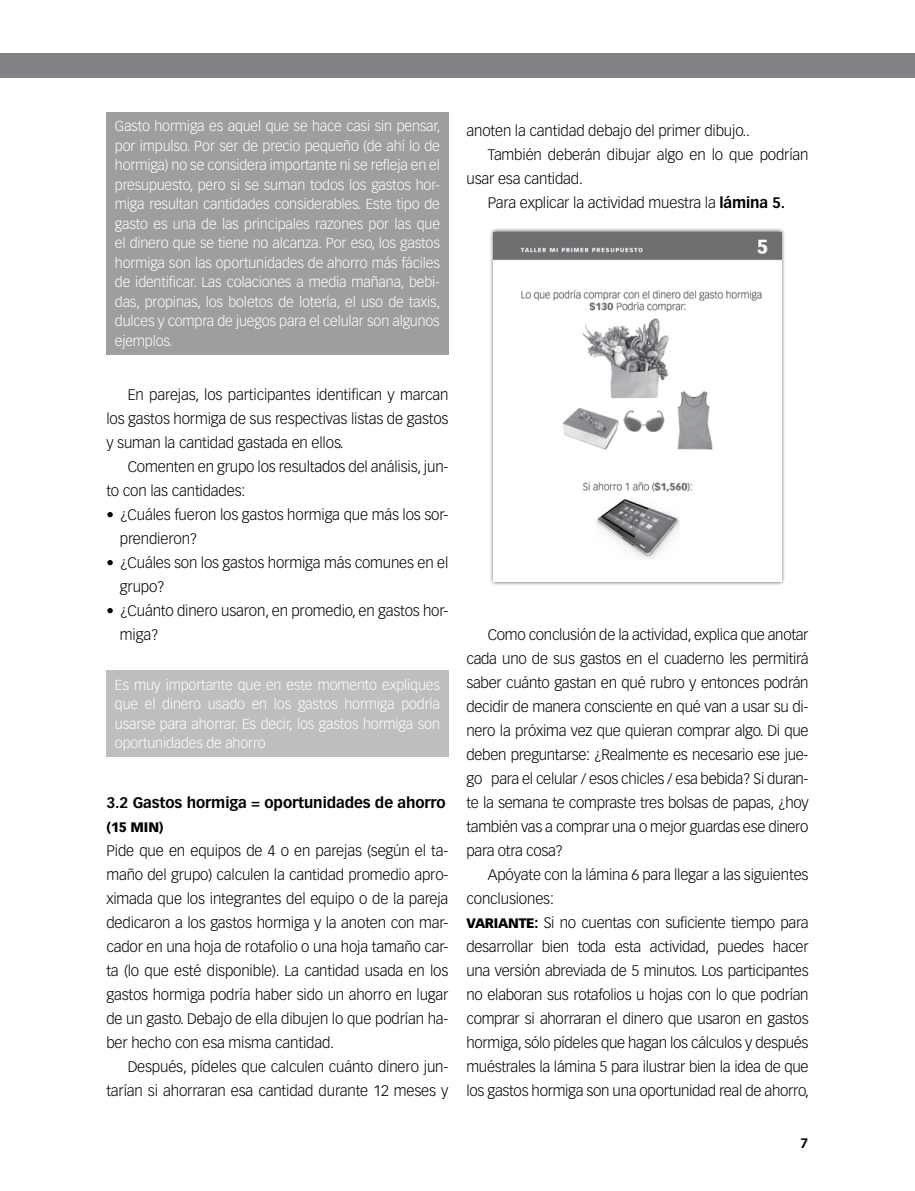
<style>
.page{position:relative;width:915px;height:1191px;background:#fff}
.page>*{position:absolute;margin:0;border:0;box-sizing:border-box;transform-origin:0 0}
.t1{font:300 15px/24px "Vectora LT Std";letter-spacing:-.01em;color:#000}
.t2{font:700 15px "Vectora LT Std";letter-spacing:-.005em;color:#000}
.t3{font:300 14.25px/19.5px "Vectora LT Std";letter-spacing:-.01em;color:#fff;text-align:justify}
.t4{font:900 13.5px "Vectora LT Std";color:#000}
.t5{font:700 13.5px "Vectora LT Std";color:#000}
.s1{font-weight:700}
.s2{font-weight:900;font-size:13.5px}
</style>
<div class="page">
<div style="left:0;top:53px;width:914px;height:24px;background:#808285"></div>
<div style="left:106px;top:112px;width:342px;height:242px;background:#9e9e9e"></div>
<div style="left:106px;top:670px;width:342px;height:86px;background:#bcbec0"></div>
<div style="left:489px;top:228px;width:296px;height:358px;background:#000;opacity:.75"></div>
<img style="left:493px;top:232px;width:288px;height:349px">
<p class="t3" style="left:115px;top:117px;width:327px">Gasto hormiga es aquel que se hace casi sin pensar, por impulso. Por ser de precio pequeño (de ahí lo de hormiga) no se considera importante ni se refleja en el presupuesto, pero si se suman todos los gastos hor&shy;miga resultan cantidades considerables. Este tipo de gasto es una de las principales razones por las que el dinero que se tiene no alcanza. Por eso, los gastos hormiga son las oportunidades de ahorro más fáciles de identificar. Las colaciones a media mañana, bebi&shy;das, propinas, los boletos de lotería, el uso de taxis, dulces y compra de juegos para el celular son algunos ejemplos.</p>
<p class="t1" style="left:106px;top:383px;width:343px;text-align:justify;text-indent:21px">En parejas, los participantes identifican y marcan los gastos hormiga de sus respectivas listas de gastos y suman la cantidad gastada en ellos.</p>
<p class="t1" style="left:106px;top:455px;width:343px;text-indent:21px">Comenten en grupo los resultados del análisis, jun&shy;to con las cantidades:</p>
<p class="t1" style="left:120px;top:503px;width:330px;text-indent:-14px">• ¿Cuáles fueron los gastos hormiga que más los sor&shy;prendieron?</p>
<p class="t1" style="left:120px;top:551px;width:330px;text-indent:-14px">• ¿Cuáles son los gastos hormiga más comunes en el grupo?</p>
<p class="t1" style="left:120px;top:599px;width:330px;text-indent:-14px">• ¿Cuánto dinero usaron, en promedio, en gastos hor&shy;miga?</p>
<p class="t3" style="left:115px;top:675px;width:326px">Es muy importante que en este momento expliques que el dinero usado en los gastos hormiga podría usarse para ahorrar. Es decir, los gastos hormiga son oportunidades de ahorro</p>
<p class="t2" style="left:106px;top:793px;width:341px">3.2 Gastos hormiga = oportunidades de ahorro</p>
<p class="t4" style="left:106px;top:819px;width:59px">(15 MIN)</p>
<p class="t1" style="left:106px;top:839px;width:343px;text-align:justify">Pide que en equipos de 4 o en parejas (según el ta&shy;maño del grupo) calculen la cantidad promedio apro&shy;ximada que los integrantes del equipo o de la pareja dedicaron a los gastos hormiga y la anoten con mar&shy;cador en una hoja de rotafolio o una hoja tamaño car&shy;ta (lo que esté disponible). La cantidad usada en los gastos hormiga podría haber sido un ahorro en lugar de un gasto. Debajo de ella dibujen lo que podrían ha&shy;ber hecho con esa misma cantidad.</p>
<p class="t1" style="left:106px;top:1055px;width:343px;text-align:right">Después, pídeles que calculen cuánto dinero jun&shy;tarían si ahorraran esa cantidad durante 12 meses y</p>
<p class="t1" style="left:466px;top:119px;width:285px">anoten la cantidad debajo del primer dibujo..</p>
<p class="t1" style="left:487px;top:143px;width:322px">También deberán dibujar algo en lo que podrían</p>
<p class="t1" style="left:466px;top:167px;width:118px">usar esa cantidad.</p>
<p class="t1" style="left:487px;top:191px;width:299px">Para explicar la actividad muestra la <span class="s1">lámina 5.</span></p>
<p class="t1" style="left:466px;top:623px;width:343px;text-align:justify;text-indent:21px">Como conclusión de la actividad, explica que anotar cada uno de sus gastos en el cuaderno les permitirá saber cuánto gastan en qué rubro y entonces podrán decidir de manera consciente en qué van a usar su di&shy;nero la próxima vez que quieran comprar algo. Di que deben preguntarse: ¿Realmente es necesario ese jue&shy;go para el celular / esos chicles / esa bebida? Si duran&shy;te la semana te compraste tres bolsas de papas, ¿hoy también vas a comprar una o mejor guardas ese dinero para otra cosa?</p>
<p class="t1" style="left:466px;top:863px;width:344px;text-indent:21px">Apóyate con la lámina 6 para llegar a las siguientes conclusiones:<br><span class="s2">VARIANTE:</span> Si no cuentas con suficiente tiempo para desarrollar bien toda esta actividad, puedes hacer una versión abreviada de 5 minutos. Los participantes no elaboran sus rotafolios u hojas con lo que podrían comprar si ahorraran el dinero que usaron en gastos hormiga, sólo pídeles que hagan los cálculos y después muéstrales la lámina 5 para ilustrar bien la idea de que los gastos hormiga son una oportunidad real de ahorro,</p>
<p class="t5" style="left:800px;top:1135px;width:9px">7</p>
</div>
